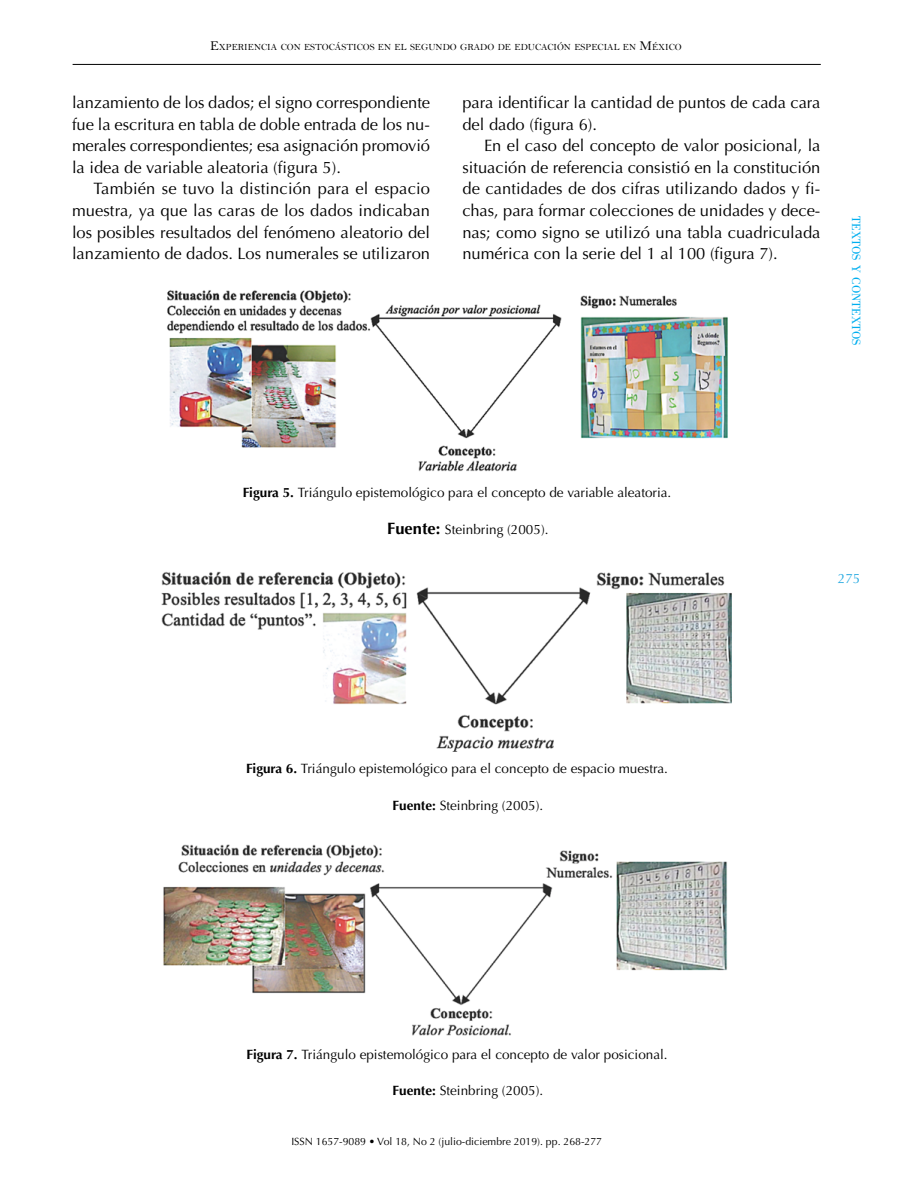
<style>
.page{position:relative;width:918px;height:1188px;background:#fff}
.page>*{position:absolute;margin:0;border:0;box-sizing:border-box;transform-origin:0 0}
.t1{font:16.5px/21.6px "Optima LT Std";color:#000;text-align:justify}
.t2{font:13.5px "Optima LT Std";color:#000}
.t3{font:13.5px "Optima LT Std";color:#2cace2}
.t4{font:12.6px "Bodoni BT";color:#00aeef}
.t5{font:10.5px "Optima LT Std";color:#000}
.t6{font:9.45px "Bell";color:#000}
.s1{font-size:13.5px}
.s2{font-weight:700}
.s3{font-weight:700;font-size:16.5px}
</style>
<div class="page">
<hr style="left:73px;top:64px;width:748px;height:1px;background:#000">
<img style="left:167px;top:290px;width:561px;height:182px">
<img style="left:161px;top:571px;width:571px;height:181px">
<img style="left:163px;top:844px;width:564px;height:192px">
<p class="t6" style="left:210px;top:42px;width:473px"><span class="s1">E</span>XPERIENCIA CON ESTOCÁSTICOS EN EL SEGUNDO GRADO DE EDUCACIÓN ESPECIAL EN <span class="s1">M</span>ÉXICO</p>
<p class="t1" style="left:72px;top:92px;width:360px">lanzamiento de los dados; el signo correspondiente fue la escritura en tabla de doble entrada de los nu&shy;merales correspondientes; esa asignación promovió la idea de variable aleatoria (figura 5).</p>
<p class="t1" style="left:72px;top:178px;width:360px;text-indent:22px">También se tuvo la distinción para el espacio muestra, ya que las caras de los dados indicaban los posibles resultados del fenómeno aleatorio del lanzamiento de dados. Los numerales se utilizaron</p>
<p class="t1" style="left:462px;top:92px;width:360px">para identificar la cantidad de puntos de cada cara del dado (figura 6).</p>
<p class="t1" style="left:462px;top:135px;width:360px;text-indent:22px">En el caso del concepto de valor posicional, la situación de referencia consistió en la constitución de cantidades de dos cifras utilizando dados y fi&shy;chas, para formar colecciones de unidades y dece&shy;nas; como signo se utilizó una tabla cuadriculada numérica con la serie del 1 al 100 (figura 7).</p>
<p class="t4" style="left:864px;top:216px;width:131px;rotate:90deg">textos y contextos</p>
<p class="t2" style="left:243px;top:485px;width:430px"><span class="s2">Figura 5.</span> Triángulo epistemológico para el concepto de variable aleatoria.</p>
<p class="t2" style="left:387px;top:522px;width:163px"><span class="s3">Fuente:</span> Steinbring (2005).</p>
<p class="t3" style="left:838px;top:571px;width:24px">275</p>
<p class="t2" style="left:246px;top:761px;width:424px"><span class="s2">Figura 6.</span> Triángulo epistemológico para el concepto de espacio muestra.</p>
<p class="t2" style="left:392px;top:797px;width:152px"><span class="s2">Fuente:</span> Steinbring (2005).</p>
<p class="t2" style="left:246px;top:1046px;width:423px"><span class="s2">Figura 7.</span> Triángulo epistemológico para el concepto de valor posicional.</p>
<p class="t2" style="left:392px;top:1083px;width:152px"><span class="s2">Fuente:</span> Steinbring (2005).</p>
<p class="t5" style="left:291px;top:1136px;width:312px">ISSN 1657-9089 • Vol 18, No 2 (julio-diciembre 2019). pp. 268-277</p>
</div>
